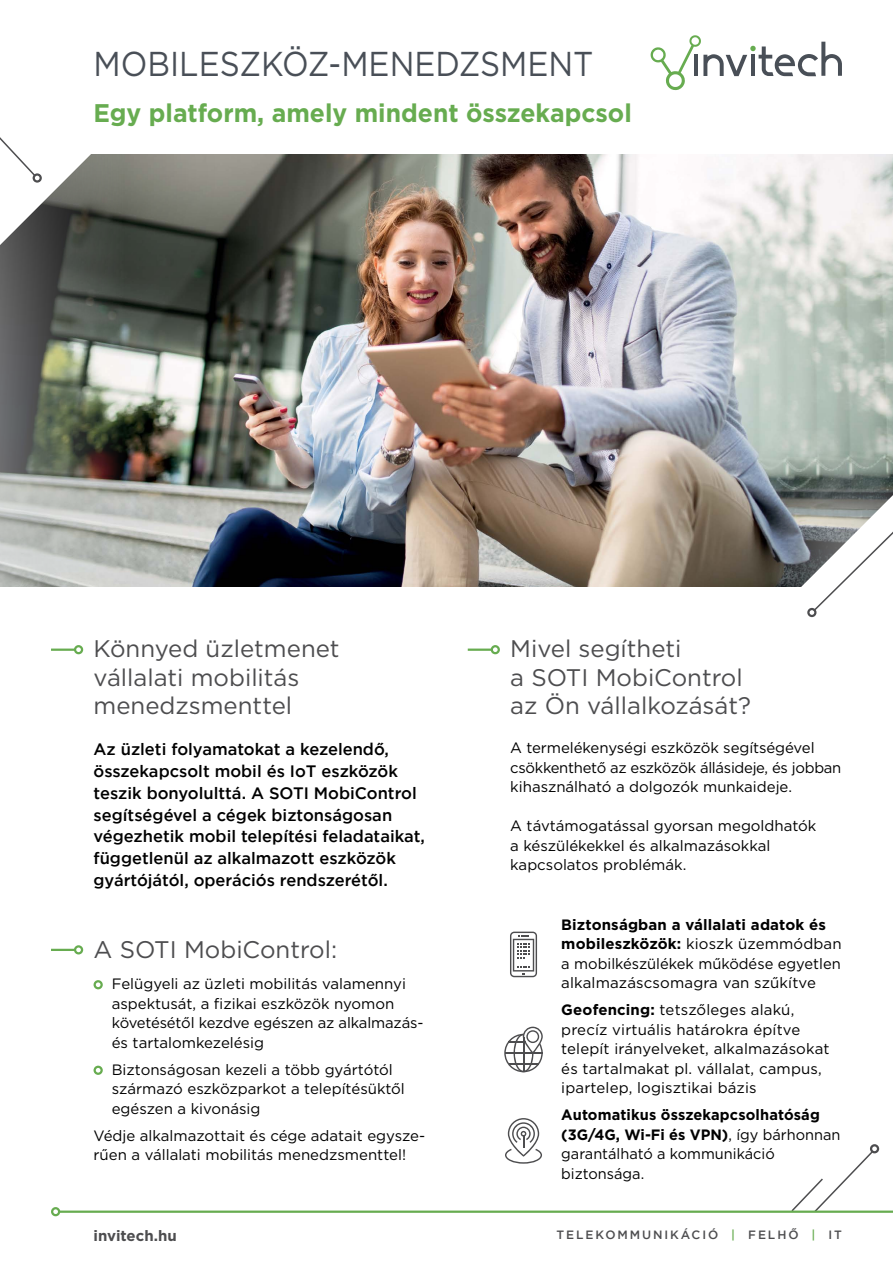
<style>
.page{position:relative;width:893px;height:1263px;background:#fff}
.page>*{position:absolute;margin:0;border:0;box-sizing:border-box;transform-origin:0 0}
.t1{font:34.5px "Gotham";color:#494f57;scale:.91 1}
.t2{font:700 25.5px "Gotham";color:#67ac50}
.t3{font:24px/28.5px "Gotham";color:#4d4d4f}
.t4{font:500 16.5px/21.8px "Gotham";color:#000}
.t5{font:15px/19.5px "Gotham";color:#000}
.t6{font:700 15px "Gotham";color:#4d4d4f}
.t7{font:500 12px "Gotham";letter-spacing:.16em;color:#4d4d4f}
.s1{font-weight:700}
.s2{color:#67ac50}
</style>
<div class="page">
<img style="left:0;top:154px;width:893px;height:433px">
<svg style="left:0;top:154px;width:225px;height:212px;background:#5a5e57"></svg>
<svg style="left:765px;top:455px;width:128px;height:163px"></svg>
<div style="left:807px;top:608px;width:9px;height:9px;border:2px solid #4d4d4f;border-radius:50%"></div>
<svg style="left:0;top:137px;width:94px;height:108px"></svg>
<div style="left:33px;top:173px;width:9px;height:10px;border:2px solid #4d4d4f;border-radius:50%"></div>
<div style="left:870px;top:1144px;width:9px;height:9px;border:2px solid #4d4d4f;border-radius:50%"></div>
<svg style="left:792px;top:1149px;width:82px;height:61px"></svg>
<div style="left:51px;top:1207px;width:9px;height:9px;border:2px solid #67ac50;border-radius:50%"></div>
<hr style="left:59px;top:1210px;width:834px;height:3px;background:#67ac50">
<svg style="left:650px;top:35px;width:192px;height:56px"></svg>
<div style="left:74px;top:645px;width:9px;height:9px;border:2px solid #67ac50;border-radius:50%"></div>
<hr style="left:51px;top:648px;width:25px;height:3px;background:#67ac50">
<div style="left:74px;top:945px;width:9px;height:9px;border:2px solid #67ac50;border-radius:50%"></div>
<hr style="left:51px;top:949px;width:25px;height:2px;background:#67ac50">
<div style="left:491px;top:645px;width:9px;height:9px;border:2px solid #67ac50;border-radius:50%"></div>
<hr style="left:468px;top:648px;width:24px;height:3px;background:#67ac50">
<div style="left:94px;top:980px;width:9px;height:9px;border:2px solid #67ac50;border-radius:50%"></div>
<div style="left:94px;top:1066px;width:9px;height:9px;border:2px solid #67ac50;border-radius:50%"></div>
<svg style="left:510px;top:932px;width:27px;height:45px"></svg>
<svg style="left:504px;top:1027px;width:39px;height:45px"></svg>
<svg style="left:505px;top:1118px;width:37px;height:46px"></svg>
<h1 class="t1" style="left:94px;top:42px;width:551px">MOBILESZKÖZ-MENEDZSMENT</h1>
<h2 class="t2" style="left:94px;top:96px;width:540px">Egy platform, amely mindent összekapcsol</h2>
<h3 class="t3" style="left:94px;top:634px;width:248px">Könnyed üzletmenet vállalati mobilitás menedzsmenttel</h3>
<p class="t4" style="left:94px;top:738px;width:333px">Az üzleti folyamatokat a kezelendő, összekapcsolt mobil és IoT eszközök teszik bonyolulttá. A SOTI MobiControl segítségével a cégek biztonságosan végezhetik mobil telepítési feladataikat, függetlenül az alkalmazott eszközök gyártójától, operációs rendszerétől.</p>
<h3 class="t3" style="left:94px;top:934px;width:245px">A SOTI MobiControl:</h3>
<p class="t5" style="left:112px;top:974px;width:313px">Felügyeli az üzleti mobilitás valamennyi aspektusát, a fizikai eszközök nyomon követésétől kezdve egészen az alkalmazás&shy;és tartalomkezelésig</p>
<p class="t5" style="left:112px;top:1059px;width:295px">Biztonságosan kezeli a több gyártótól származó eszközparkot a telepítésüktől egészen a kivonásig</p>
<p class="t5" style="left:94px;top:1125px;width:333px">Védje alkalmazottait és cége adatait egysze&shy;rűen a vállalati mobilitás menedzsmenttel!</p>
<h3 class="t3" style="left:510px;top:634px;width:242px">Mivel segítheti<br>a SOTI MobiControl az Ön vállalkozását?</h3>
<p class="t5" style="left:510px;top:738px;width:333px">A termelékenységi eszközök segítségével csökkenthető az eszközök állásideje, és jobban kihasználható a dolgozók munkaideje.</p>
<p class="t5" style="left:510px;top:816px;width:308px">A távtámogatással gyorsan megoldhatók a készülékekkel és alkalmazásokkal kapcsolatos problémák.</p>
<p class="t5" style="left:561px;top:914px;width:282px"><span class="s1">Biztonságban a vállalati adatok és mobileszközök:</span> kioszk üzemmódban a mobilkészülékek működése egyetlen alkalmazáscsomagra van szűkítve</p>
<p class="t5" style="left:561px;top:1000px;width:270px"><span class="s1">Geofencing:</span> tetszőleges alakú, precíz virtuális határokra építve telepít irányelveket, alkalmazásokat és tartalmakat pl. vállalat, campus, ipartelep, logisztikai bázis</p>
<p class="t5" style="left:561px;top:1105px;width:281px"><span class="s1">Automatikus összekapcsolhatóság (3G/4G, Wi-Fi és VPN)</span>, így bárhonnan garantálható a kommunikáció biztonsága.</p>
<p class="t6" style="left:94px;top:1226px;width:85px">invitech.hu</p>
<p class="t7" style="left:556px;top:1226px;width:287px">TELEKOMMUNIKÁCIÓ <span class="s2">|</span> FELHŐ <span class="s2">|</span> IT</p>
</div>
